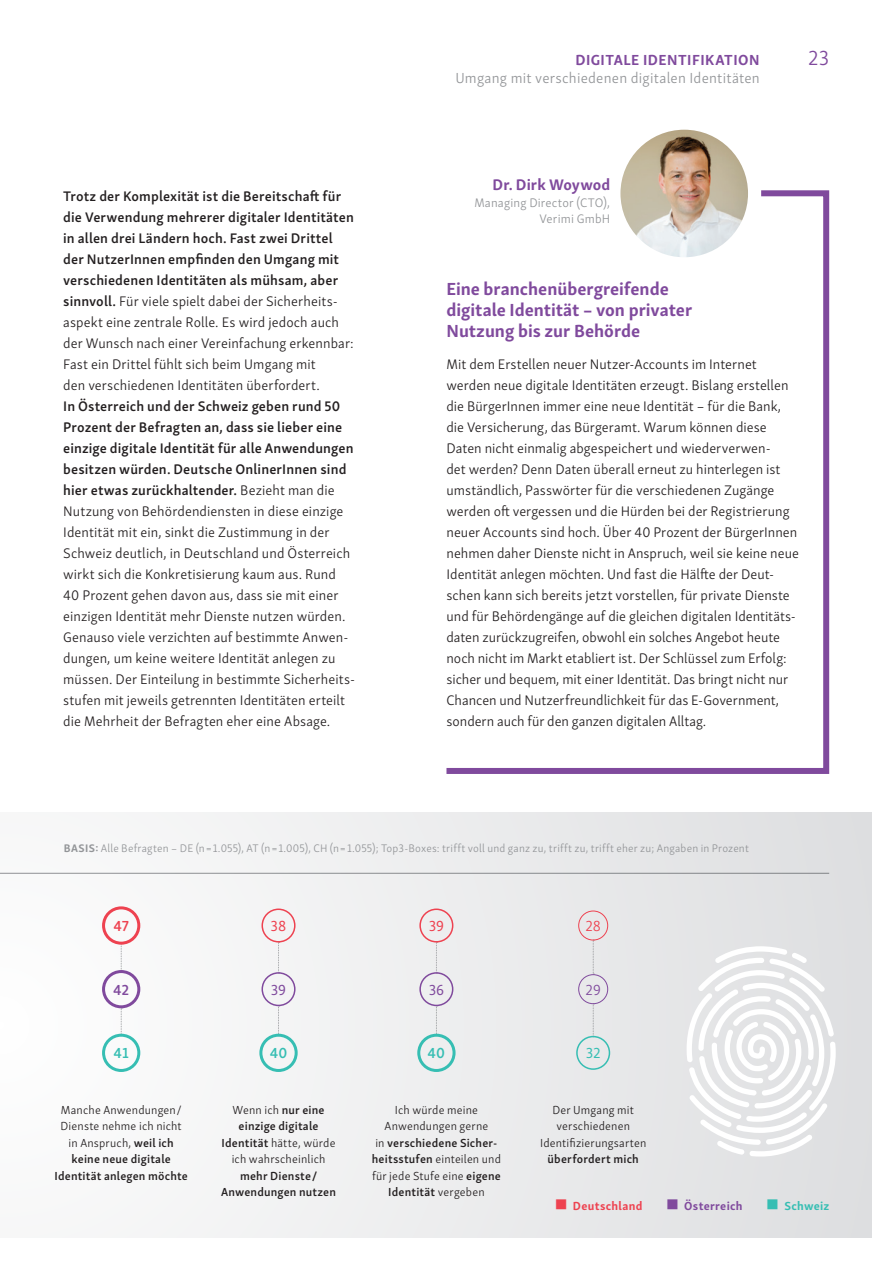
<style>
.page{position:relative;width:893px;height:1263px;background:#fff}
.page>*{position:absolute;margin:0;border:0;box-sizing:border-box;transform-origin:0 0}
.t1{font:300 21px "Skolar Sans Latn";color:#804a9d}
.t2{font:700 18px/21px "Skolar Sans Latn";color:#804a9d}
.t3{font:700 15.75px "Skolar Sans Latn";letter-spacing:.005em;color:#804a9d}
.t4{font:300 15px "Skolar Sans Latn";letter-spacing:.015em;color:#939598}
.t5{font:700 15px "Skolar Sans Latn";letter-spacing:.035em;color:#804a9d}
.t6{font:600 15px "Skolar Sans Latn";color:#36beb3}
.t7{font:15px "Skolar Sans Latn";color:#ee4250}
.t8{font:15px "Skolar Sans Latn";color:#804a9d}
.t9{font:600 15px "Skolar Sans Latn";color:#ee4250}
.t10{font:600 15px "Skolar Sans Latn";color:#804a9d}
.t11{font:300 15px "Skolar Sans Latn";color:#ee4250}
.t12{font:300 15px "Skolar Sans Latn";color:#804a9d}
.t13{font:15px "Skolar Sans Latn";color:#36beb3}
.t14{font:300 14.25px/21px "Skolar Sans Latn";color:#231f20}
.t15{font:600 14.25px/21px "Skolar Sans Latn";letter-spacing:.01em;color:#231f20}
.t16{font:300 12.75px/16.5px "Skolar Sans Latn";letter-spacing:.015em;color:#939598;text-align:right}
.t17{font:300 12px/16.5px "Skolar Sans Latn";letter-spacing:.015em;color:#231f20;text-align:center}
.t18{font:600 12px/16.5px "Skolar Sans Latn";letter-spacing:.015em;color:#231f20;text-align:center}
.t19{font:700 12px "Skolar Sans Latn";letter-spacing:.025em;color:#ee4250}
.t20{font:700 12px "Skolar Sans Latn";letter-spacing:.025em;color:#804a9d}
.t21{font:700 12px "Skolar Sans Latn";letter-spacing:.02em;color:#36beb3}
.t22{font:300 11.25px "Skolar Sans Latn";letter-spacing:.015em;color:#939598}
.s1{font-weight:300}
.s2{font-weight:600}
.s3{font-weight:700}
.s4{font-weight:300;font-size:37.5px}
</style>
<div class="page">
<svg style="left:446px;top:190px;width:384px;height:584px"></svg>
<img style="left:620px;top:130px;width:128px;height:127px;border-radius:64px">
<div style="left:0;top:812px;width:872px;height:425px;background:linear-gradient(to right,#fcfcfc,#dedfe1)"></div>
<hr style="left:0;top:873px;width:829px;height:1px;background:#939598">
<svg style="left:121px;top:945px;width:1px;height:25px"></svg>
<svg style="left:121px;top:1008px;width:1px;height:26px"></svg>
<div style="left:102px;top:906px;width:38px;height:39px;border:3px solid #ee4250;border-radius:50%"></div>
<div style="left:102px;top:970px;width:38px;height:38px;border:3px solid #804a9d;border-radius:50%"></div>
<div style="left:102px;top:1034px;width:38px;height:38px;border:3px solid #36beb3;border-radius:50%"></div>
<svg style="left:278px;top:942px;width:2px;height:30px"></svg>
<svg style="left:278px;top:1006px;width:2px;height:28px"></svg>
<div style="left:261px;top:908px;width:35px;height:34px;border:2px solid #ee4250;border-radius:50%"></div>
<div style="left:261px;top:972px;width:35px;height:34px;border:2px solid #804a9d;border-radius:50%"></div>
<div style="left:259px;top:1034px;width:39px;height:38px;border:3px solid #36beb3;border-radius:50%"></div>
<svg style="left:436px;top:942px;width:1px;height:30px"></svg>
<svg style="left:436px;top:1006px;width:1px;height:28px"></svg>
<div style="left:419px;top:908px;width:34px;height:34px;border:2px solid #ee4250;border-radius:50%"></div>
<div style="left:419px;top:972px;width:34px;height:34px;border:2px solid #804a9d;border-radius:50%"></div>
<div style="left:417px;top:1034px;width:39px;height:38px;border:3px solid #36beb3;border-radius:50%"></div>
<svg style="left:593px;top:940px;width:1px;height:34px"></svg>
<svg style="left:593px;top:1004px;width:1px;height:32px"></svg>
<div style="left:578px;top:911px;width:30px;height:29px;border:1px solid #ee4250;border-radius:50%"></div>
<div style="left:578px;top:974px;width:30px;height:30px;border:1px solid #804a9d;border-radius:50%"></div>
<div style="left:576px;top:1036px;width:34px;height:34px;border:2px solid #36beb3;border-radius:50%"></div>
<svg style="left:687px;top:946px;width:149px;height:210px"></svg>
<p class="t15" style="left:63px;top:184px;width:292px">Trotz der Komplexität ist die Bereitschaft für die Verwendung mehrerer digitaler Identitäten in allen drei Ländern hoch. Fast zwei Drittel der NutzerInnen empfinden den Umgang mit verschiedenen Identitäten als mühsam, aber sinnvoll. <span class="s1">Für viele spielt dabei der Sicherheits&shy;aspekt eine zentrale Rolle. Es wird jedoch auch der Wunsch nach einer Vereinfachung erkennbar:<br>Fast ein Drittel fühlt sich beim Umgang mit<br>den verschiedenen Identitäten überfordert.</span></p>
<p class="t14" style="left:63px;top:394px;width:293px"><span class="s2">In Österreich und der Schweiz geben rund 50<br>Prozent der Befragten an, dass sie lieber eine einzige digitale Identität für alle Anwendungen besitzen würden. Deutsche OnlinerInnen sind hier etwas zurückhaltender.</span> Bezieht man die Nutzung von Behördendiensten in diese einzige Identität mit ein, sinkt die Zustimmung in der Schweiz deutlich, in Deutschland und Österreich wirkt sich die Konkretisierung kaum aus. Rund 40 Prozent gehen davon aus, dass sie mit einer einzigen Identität mehr Dienste nutzen würden.<br>Genauso viele verzichten auf bestimmte Anwen&shy;dungen, um keine weitere Identität anlegen zu müssen. Der Einteilung in bestimmte Sicherheits&shy;stufen mit jeweils getrennten Identitäten erteilt die Mehrheit der Befragten eher eine Absage.</p>
<p class="t5" style="left:575px;top:47px;width:186px">DIGITALE IDENTIFIKATION</p>
<p class="t4" style="left:455px;top:67px;width:306px">Umgang mit verschiedenen digitalen Identitäten</p>
<h1 class="t1" style="left:808px;top:42px;width:22px">23</h1>
<p class="t3" style="left:493px;top:172px;width:119px">Dr. Dirk Woywod</p>
<p class="t16" style="left:474px;top:193px;width:137px">Managing Director (CTO),<br>Verimi GmbH</p>
<p class="t2" style="left:446px;top:277px;width:247px">Eine branchenübergreifende digitale Identität – von privater<br>Nutzung bis zur Behörde</p>
<p class="t14" style="left:446px;top:352px;width:354px">Mit dem Erstellen neuer Nutzer-Accounts im Internet werden neue digitale Identitäten erzeugt. Bislang erstellen die BürgerInnen immer eine neue Identität – für die Bank, die Versicherung, das Bürgeramt. Warum können diese Daten nicht einmalig abgespeichert und wiederverwen-<br>det werden? Denn Daten überall erneut zu hinterlegen ist umständlich, Passwörter für die verschiedenen Zugänge werden oft vergessen und die Hürden bei der Registrierung neuer Accounts sind hoch. Über 40 Prozent der BürgerInnen nehmen daher Dienste nicht in Anspruch, weil sie keine neue Identität anlegen möchten. Und fast die Hälfte der Deut&shy;schen kann sich bereits jetzt vorstellen, für private Dienste und für Behördengänge auf die gleichen digitalen Identitäts&shy;daten zurückzugreifen, obwohl ein solches Angebot heute noch nicht im Markt etabliert ist. Der Schlüssel zum Erfolg: sicher und bequem, mit einer Identität. Das bringt nicht nur Chancen und Nutzerfreundlichkeit für das E-Government, sondern auch für den ganzen digitalen Alltag.</p>
<p class="t22" style="left:64px;top:839px;width:686px"><span class="s3">BASIS:</span> Alle Befragten – DE (n = 1.055), AT (n = 1.005), CH (n = 1.055); Top3-Boxes: trifft voll und ganz zu, trifft zu, trifft eher zu; Angaben in Prozent</p>
<p class="t9" style="left:114px;top:914px;width:17px">47</p>
<p class="t7" style="left:271px;top:915px;width:17px">38</p>
<p class="t7" style="left:429px;top:915px;width:17px">39</p>
<p class="t11" style="left:585px;top:915px;width:17px">28</p>
<p class="t10" style="left:113px;top:978px;width:18px">42</p>
<p class="t8" style="left:271px;top:978px;width:17px">39</p>
<p class="t8" style="left:429px;top:978px;width:17px">36</p>
<p class="t12" style="left:585px;top:978px;width:17px">29</p>
<p class="t6" style="left:114px;top:1041px;width:17px">41</p>
<p class="t6" style="left:270px;top:1041px;width:19px">40</p>
<p class="t6" style="left:428px;top:1041px;width:19px">40</p>
<p class="t13" style="left:586px;top:1042px;width:16px">32</p>
<p class="t17" style="left:55px;top:1100px;width:135px">Manche Anwendungen /<br>Dienste nehme ich nicht in Anspruch, <span class="s2">weil ich keine neue digitale<br>Identität anlegen möchte</span></p>
<p class="t17" style="left:222px;top:1100px;width:115px">Wenn ich <span class="s2">nur eine einzige digitale<br>Identität</span> hätte, würde ich wahrscheinlich</p>
<p class="t18" style="left:221px;top:1166px;width:117px">mehr Dienste /<br>Anwendungen nutzen</p>
<p class="t17" style="left:372px;top:1100px;width:131px">Ich würde meine<br>Anwendungen gerne<br>in <span class="s2">verschiedene Sicher&shy;heitsstufen</span> einteilen und für jede Stufe eine <span class="s2">eigene<br>Identität</span> vergeben</p>
<p class="t17" style="left:540px;top:1100px;width:108px">Der Umgang mit verschiedenen<br>Identifizierungsarten</p>
<p class="t18" style="left:548px;top:1150px;width:93px">überfordert mich</p>
<p class="t19" style="left:553px;top:1195px;width:91px"><span class="s4">■</span> Deutschland</p>
<p class="t20" style="left:664px;top:1195px;width:80px"><span class="s4">■</span> Österreich</p>
<p class="t21" style="left:764px;top:1195px;width:66px"><span class="s4">■</span> Schweiz</p>
</div>
